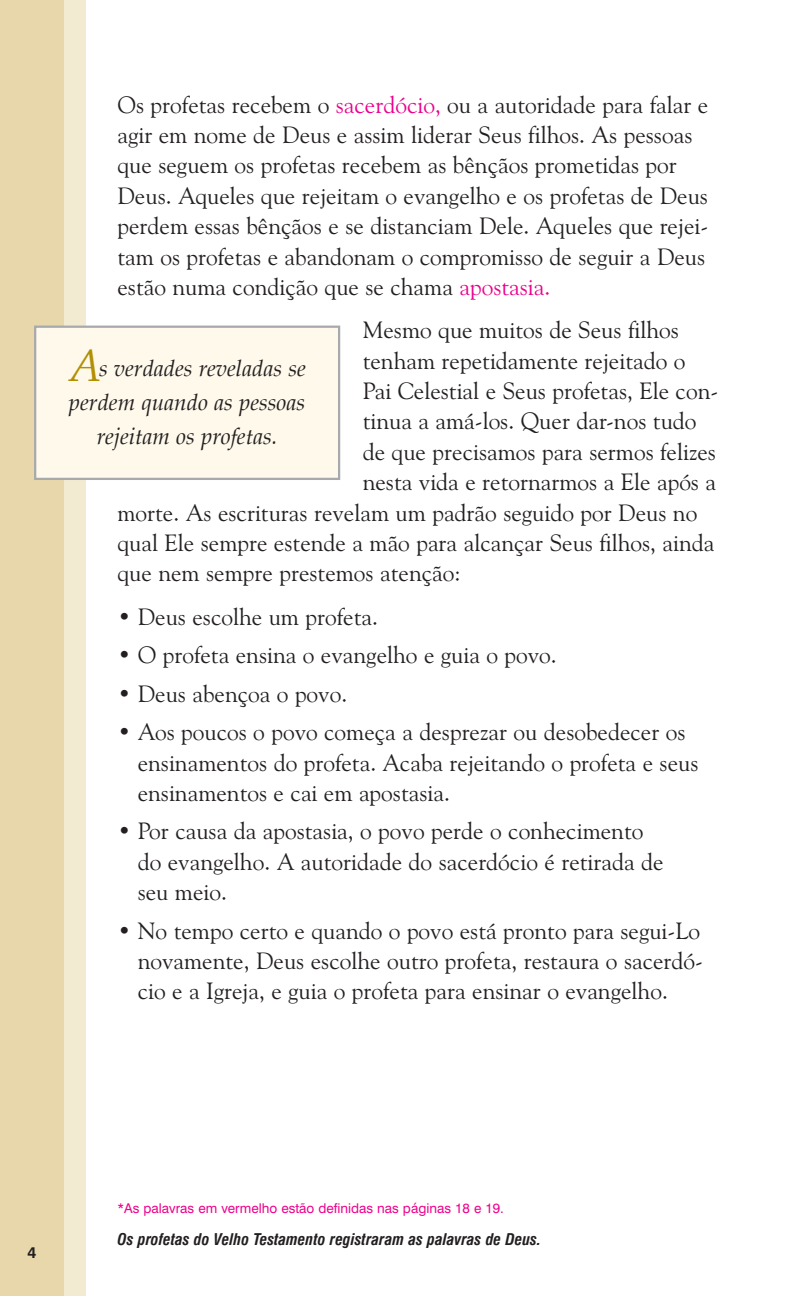
<style>
.page{position:relative;width:810px;height:1296px;background:#fff}
.page>*{position:absolute;margin:0;border:0;box-sizing:border-box;transform-origin:0 0}
.t1{font:23.62px/30.4px "Goudy Old Style BT";color:#231f20}
.t2{font:italic 22.5px/33.8px "Palatino";color:#231f20;text-align:center}
.t3{font:italic 700 condensed 15.75px "Swiss 721 BT";color:#231f20}
.t4{font:700 15.75px "Swiss 721 BT";color:#231f20}
.t5{font:13.5px "Swiss 721 BT";color:#ed028c}
.s1{color:#ed028c}
.s2{font-size:45px;color:#b28f03}
</style>
<div class="page">
<div style="left:0;top:0;width:85px;height:1296px;background:#e7d7ab"></div>
<div style="left:64px;top:0;width:21px;height:1296px;background:#f2ead1"></div>
<div style="left:35px;top:327px;width:304px;height:152px;background:#fef9eb"></div>
<div style="left:34px;top:326px;width:306px;height:154px;border:2px solid #a8a9ad"></div>
<p class="t1" style="left:117px;top:91px;width:592px">Os profetas recebem o <span class="s1">sacerdócio,</span> ou a autoridade para falar e agir em nome de Deus e assim liderar Seus filhos. As pessoas que seguem os profetas recebem as bênçãos prometidas por Deus. Aqueles que rejeitam o evangelho e os profetas de Deus perdem essas bênçãos e se distanciam Dele. Aqueles que rejei&shy;tam os profetas e abandonam o compromisso de seguir a Deus estão numa condição que se chama <span class="s1">apostasia.</span></p>
<p class="t1" style="left:363px;top:317px;width:318px">Mesmo que muitos de Seus filhos</p>
<p class="t1" style="left:363px;top:347px;width:324px">tenham repetidamente rejeitado o</p>
<p class="t1" style="left:363px;top:377px;width:357px">Pai Celestial e Seus profetas, Ele con-</p>
<p class="t1" style="left:363px;top:408px;width:335px">tinua a amá-los. Quer dar-nos tudo</p>
<p class="t1" style="left:363px;top:438px;width:355px">de que precisamos para sermos felizes</p>
<p class="t1" style="left:363px;top:469px;width:355px">nesta vida e retornarmos a Ele após a</p>
<p class="t1" style="left:117px;top:499px;width:581px">morte. As escrituras revelam um padrão seguido por Deus no</p>
<p class="t1" style="left:117px;top:529px;width:599px">qual Ele sempre estende a mão para alcançar Seus filhos, ainda</p>
<p class="t1" style="left:117px;top:560px;width:345px">que nem sempre prestemos atenção:</p>
<p class="t1" style="left:117px;top:603px;width:262px">• Deus escolhe um profeta.</p>
<p class="t1" style="left:117px;top:642px;width:441px">• O profeta ensina o evangelho e guia o povo.</p>
<p class="t1" style="left:117px;top:680px;width:231px">• Deus abençoa o povo.</p>
<p class="t1" style="left:138px;top:719px;width:562px;text-indent:-20px">• Aos poucos o povo começa a desprezar ou desobedecer os ensinamentos do profeta. Acaba rejeitando o profeta e seus ensinamentos e cai em apostasia.</p>
<p class="t1" style="left:138px;top:818px;width:527px;text-indent:-20px">• Por causa da apostasia, o povo perde o conhecimento do evangelho. A autoridade do sacerdócio é retirada de seu meio.</p>
<p class="t1" style="left:138px;top:917px;width:567px;text-indent:-20px">• No tempo certo e quando o povo está pronto para segui-Lo novamente, Deus escolhe outro profeta, restaura o sacerdó&shy;cio e a Igreja, e guia o profeta para ensinar o evangelho.</p>
<p class="t2" style="left:68px;top:351px;width:239px"><span class="s2">A</span>s verdades reveladas se perdem quando as pessoas rejeitam os profetas.</p>
<p class="t4" style="left:27px;top:1245px;width:10px">4</p>
<p class="t5" style="left:117px;top:1203px;width:388px">*As palavras em vermelho estão definidas nas páginas 18 e 19.</p>
<p class="t3" style="left:117px;top:1232px;width:425px">Os profetas do Velho Testamento registraram as palavras de Deus.</p>
</div>
